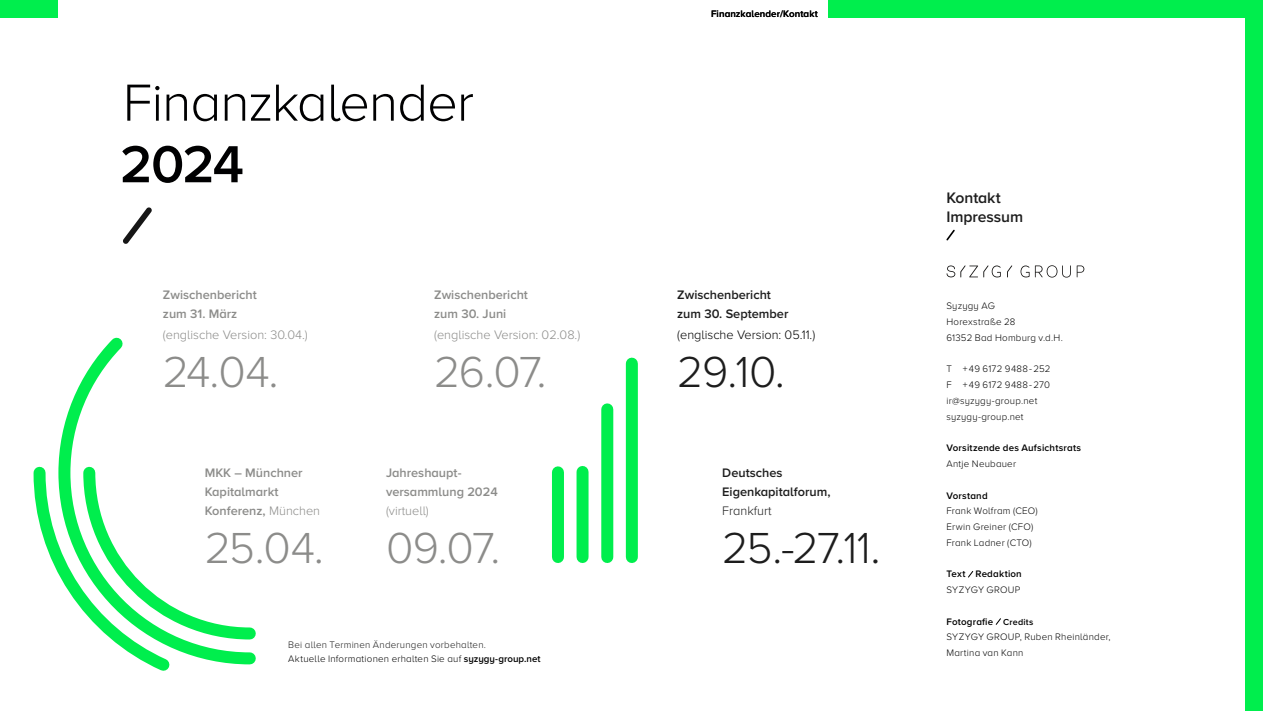
<style>
.page{position:relative;width:1263px;height:711px;background:#fff}
.page>*{position:absolute;margin:0;border:0;box-sizing:border-box;transform-origin:0 0}
.t1{font:300 54px "Proxima Nova A";letter-spacing:-.02em;color:#000001}
.t2{font:600 54px "Proxima Nova A";color:#000001}
.t3{font:300 45px "Proxima Nova A";color:#8c8c8a}
.t4{font:300 45px "Proxima Nova A";color:#1d1d1d}
.t5{font:600 15.75px/18.5px "Proxima Nova A";letter-spacing:-.005em;color:#1d1d1d}
.t6{font:600 12.75px/19px "Proxima Nova A";color:#8c8c8a}
.t7{font:300 12.75px "Proxima Nova A";color:#8c8c8a}
.t8{font:600 12.75px/19px "Proxima Nova A";color:#1d1d1d}
.t9{font:300 12.75px "Proxima Nova A";color:#000}
.t10{font:300 12.75px "Proxima Nova A";color:#1d1d1d}
.t11{font:300 9.75px/15.8px "Proxima Nova A";letter-spacing:.02em;color:#000001}
.t12{font:300 9.75px/14.7px "Proxima Nova A";letter-spacing:.02em;color:#1d1d1d}
.t13{font:600 9.75px "Proxima Nova A";letter-spacing:.02em;color:#000001}
.t14{font:600 9.75px "Proxima Nova A";letter-spacing:.01em;color:#000}
.s1{font-size:46.5px}
.s2{font-weight:300}
.s3{color:#000001}
.s4{font-weight:600;color:#000001}
.s5{font-weight:600}
.s6{font-weight:600;font-size:9px}
</style>
<div class="page">
<div style="left:552px;top:472px;width:12px;height:84px;background:#00ee4d"></div>
<div style="left:576px;top:471px;width:12px;height:85px;background:#00ee4d"></div>
<div style="left:601px;top:409px;width:12px;height:147px;background:#00ee4d"></div>
<div style="left:626px;top:363px;width:12px;height:193px;background:#00ee4d"></div>
<svg style="left:58px;top:337px;width:65px;height:123px"></svg>
<svg style="left:33px;top:460px;width:223px;height:211px"></svg>
<svg style="left:1007px;top:265px;width:5px;height:12px"></svg>
<svg style="left:946px;top:265px;width:55px;height:12px"></svg>
<svg style="left:1077px;top:265px;width:7px;height:12px"></svg>
<svg style="left:1020px;top:265px;width:51px;height:12px"></svg>
<svg style="left:968px;top:571px;width:5px;height:6px"></svg>
<svg style="left:996px;top:618px;width:5px;height:6px"></svg>
<svg style="left:946px;top:229px;width:9px;height:11px"></svg>
<svg style="left:123px;top:207px;width:29px;height:37px"></svg>
<div style="left:1246px;top:0;width:17px;height:710px;background:#00ee4d"></div>
<div style="left:0;top:0;width:57px;height:17px;background:#00ee4d"></div>
<div style="left:828px;top:0;width:435px;height:17px;background:#00ee4d"></div>
<h1 class="t1" style="left:123px;top:62px;width:353px">Finanzkalender</h1>
<h1 class="t2" style="left:120px;top:124px;width:125px">2024</h1>
<h3 class="t6" style="left:163px;top:285px;width:95px">Zwischenbericht zum 31. März</h3>
<h3 class="t7" style="left:163px;top:325px;width:146px">(englische Version: 30.04.)</h3>
<h2 class="t3" style="left:163px;top:338px;width:117px">24.04<span class="s1">.</span></h2>
<h3 class="t6" style="left:205px;top:462px;width:117px">MKK – Münchner<br>Kapitalmarkt<br>Konferenz, <span class="s2">München</span></h3>
<h2 class="t3" style="left:205px;top:513px;width:121px">25.04<span class="s1">.</span></h2>
<h3 class="t6" style="left:434px;top:285px;width:95px">Zwischenbericht zum 30. Juni</h3>
<h3 class="t7" style="left:434px;top:325px;width:148px">(englische Version: 02.08.)</h3>
<h2 class="t3" style="left:434px;top:338px;width:114px">26.07<span class="s1">.</span></h2>
<h3 class="t6" style="left:386px;top:462px;width:113px">Jahreshaupt&shy;versammlung 2024</h3>
<h3 class="t7" style="left:386px;top:500px;width:44px">(virtuell)</h3>
<h2 class="t3" style="left:386px;top:513px;width:116px">09.07.</h2>
<p class="t12" style="left:288px;top:636px;width:254px">Bei allen Terminen Änderungen vorbehalten.<br><span class="s3">Aktuelle Informationen erhalten Sie auf</span> <span class="s4">syzygy-group.net</span></p>
<p class="t14" style="left:711px;top:6px;width:108px">Finanzkalender/Kontakt</p>
<h3 class="t8" style="left:677px;top:285px;width:113px">Zwischenbericht zum 30. September</h3>
<h3 class="t9" style="left:677px;top:325px;width:140px">(englische Version: 05.11.)</h3>
<h2 class="t4" style="left:677px;top:338px;width:109px">29.10<span class="s1">.</span></h2>
<h3 class="t8" style="left:722px;top:462px;width:110px">Deutsches<br>Eigenkapitalforum,</h3>
<h3 class="t10" style="left:722px;top:500px;width:51px">Frankfurt</h3>
<h2 class="t4" style="left:722px;top:513px;width:160px">25.-27.11<span class="s1">.</span></h2>
<h3 class="t5" style="left:946px;top:188px;width:78px">Kontakt<br>Impressum</h3>
<p class="t11" style="left:946px;top:297px;width:118px">Syzygy AG<br>Horexstraße 28<br>61352 Bad Homburg v.d.H.</p>
<p class="t11" style="left:946px;top:360px;width:106px">T + 49 6172 9488 - 252<br>F + 49 6172 9488 - 270 ir@syzygy-group.net syzygy-group.net</p>
<p class="t13" style="left:946px;top:440px;width:136px">Vorsitzende des Aufsichtsrats</p>
<p class="t11" style="left:946px;top:455px;width:71px">Antje Neubauer</p>
<p class="t13" style="left:946px;top:487px;width:43px">Vorstand</p>
<p class="t11" style="left:946px;top:502px;width:93px">Frank Wolfram (CEO)<br>Erwin Greiner (CFO)<br>Frank Ladner (CTO)</p>
<p class="t13" style="left:946px;top:566px;width:77px">Text Redaktion</p>
<p class="t11" style="left:946px;top:581px;width:76px">SYZYGY GROUP</p>
<p class="t11" style="left:946px;top:612px;width:166px"><span class="s5">Fotografie</span> <span class="s6">Credits<br></span>SYZYGY GROUP, Ruben Rheinländer,<br>Martina van Kann</p>
</div>
